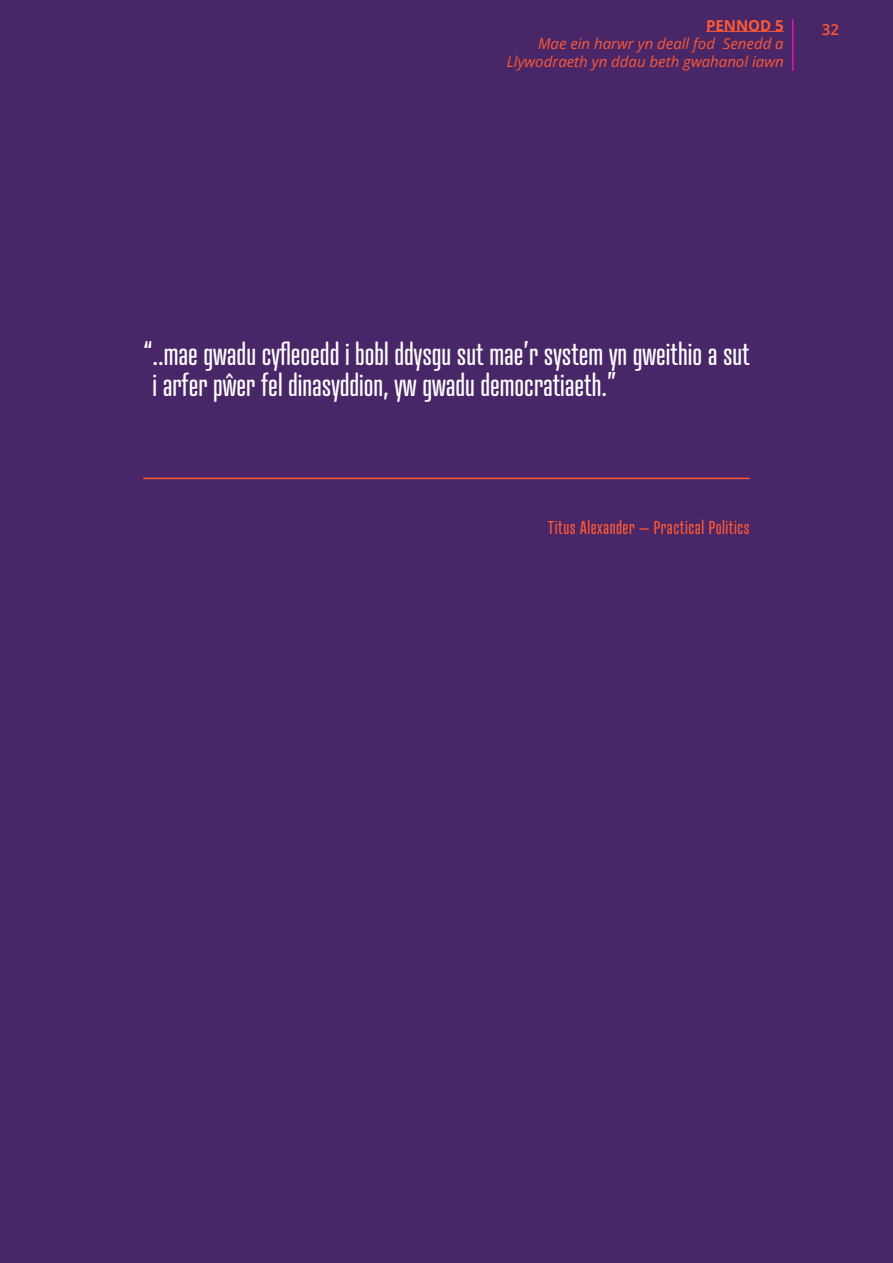
<style>
.page{position:relative;width:893px;height:1263px;background:#482668}
.page>*{position:absolute;margin:0;border:0;box-sizing:border-box;transform-origin:0 0}
.Body_copy{font:29.4px/31.3px "Atrament";color:#fff}
.Paragraph_Style_2{font:18px "Atrament";letter-spacing:.03em;color:#ff5932}
.t1{font:italic 15px "Open Sans";color:#ff5932}
.t2{font:700 15px "Open Sans";color:#ff5932}
.t3{font:600 15px "Open Sans";color:#ff5932}
</style>
<div class="page">
<hr style="left:706px;top:31px;width:78px;height:1px;background:#ff5932">
<hr style="left:792px;top:19px;width:1px;height:52px;background:#d918a5">
<hr style="left:143px;top:478px;width:607px;height:1px;background:#ff5932">
<p class="t2" style="left:706px;top:15px;width:79px">PENNOD 5</p>
<p class="t1" style="left:538px;top:33px;width:247px">Mae ein harwr yn deall fod Senedd a</p>
<p class="t1" style="left:507px;top:51px;width:278px">Llywodraeth yn ddau beth gwahanol iawn</p>
<p class="t3" style="left:822px;top:19px;width:19px">32</p>
<p class="Body_copy" style="left:152px;top:338px;width:599px;text-indent:-9px">“..mae gwadu cyfleoedd i bobl ddysgu sut mae’r system yn gweithio a sut i arfer pŵer fel dinasyddion, yw gwadu democratiaeth.”</p>
<p class="Paragraph_Style_2" style="left:548px;top:517px;width:203px">Titus Alexander – Practical Politics</p>
</div>
